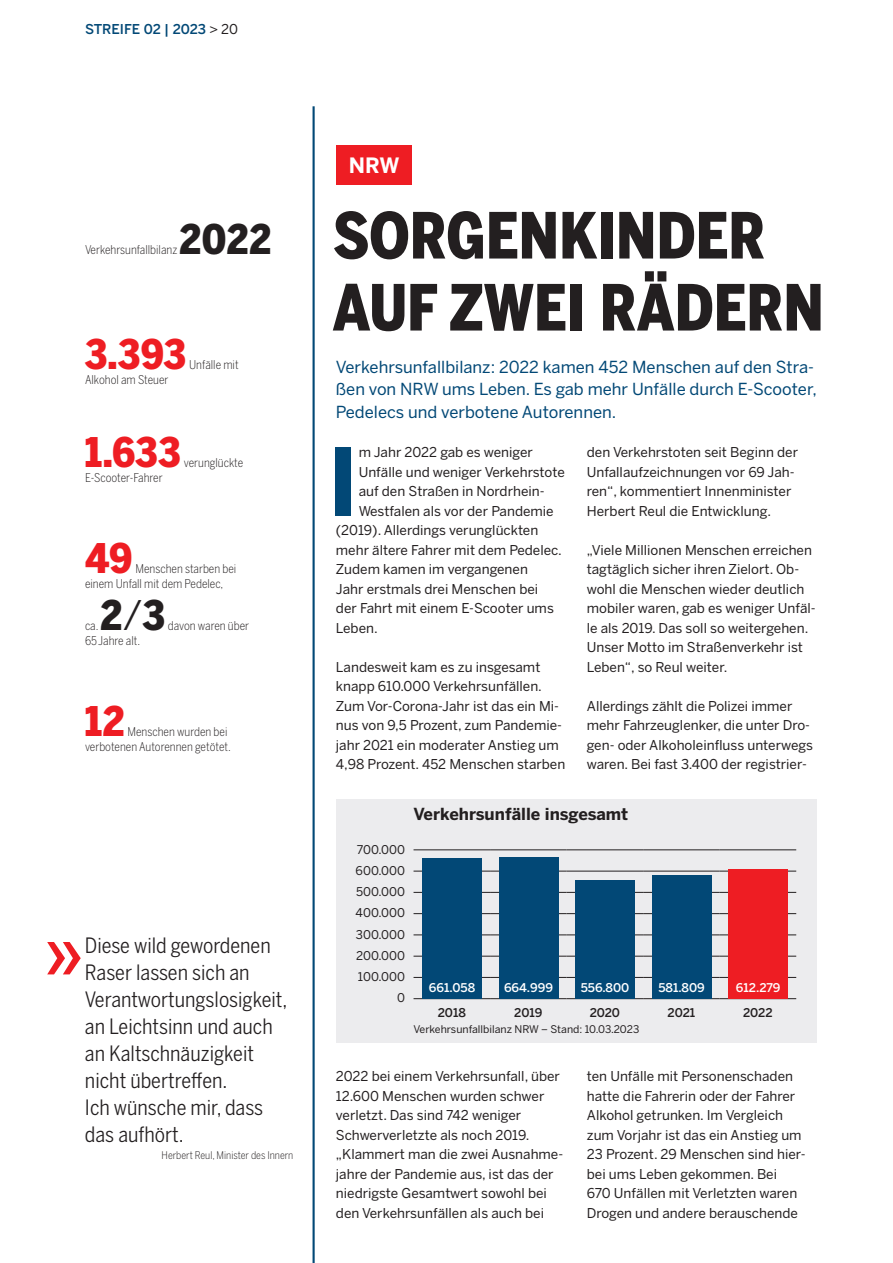
<style>
.page{position:relative;width:893px;height:1263px;background:#fff}
.page>*{position:absolute;margin:0;border:0;box-sizing:border-box;transform-origin:0 0}
.t1{font:700 92.55px "Benton Sans";color:#024876}
.t2{font:900 63px/72px "Benton Sans Cond";color:#231f20}
.t3{font:900 40.5px "Benton Sans Cond";letter-spacing:.01em;color:#ee1d23}
.t4{font:900 40.5px "Benton Sans Cond";color:#231f20}
.t5{font:21px/27px "Benton Sans Cond";color:#231f20}
.t6{font:700 21px "Benton Sans";color:#fff}
.t7{font:16.5px/22.5px "Benton Sans";color:#024876}
.t8{font:700 16.5px "Benton Sans";color:#231f20}
.t9{font:13.5px/19.5px "Benton Sans";color:#231f20}
.t10{font:500 13.5px "Benton Sans";letter-spacing:-.005em;color:#024876}
.t11{font:300 12px/15px "Benton Sans Cond";color:#231f20}
.t12{font:12px/21.3px "Benton Sans";color:#231f20;text-align:right}
.t13{font:500 12px "Benton Sans";color:#fff}
.t14{font:500 12px "Benton Sans";letter-spacing:-.01em;color:#231f20}
.t15{font:10.5px "Benton Sans";color:#231f20}
.t16{font:300 10.5px "Benton Sans Cond";color:#231f20}
.s1{font-weight:400;color:#231f20}
.s2{font-weight:400}
</style>
<div class="page">
<hr style="left:313px;top:106px;width:2px;height:1157px;background:#024876">
<div style="left:336px;top:145px;width:76px;height:39px;background:#ee1d23"></div>
<div style="left:336px;top:799px;width:480px;height:243px;background:#ececee"></div>
<hr style="left:414px;top:849px;width:76px;height:1px;background:#231f20">
<hr style="left:490px;top:849px;width:77px;height:1px;background:#231f20">
<hr style="left:567px;top:849px;width:76px;height:1px;background:#231f20">
<hr style="left:643px;top:849px;width:77px;height:1px;background:#231f20">
<hr style="left:720px;top:849px;width:76px;height:1px;background:#231f20">
<hr style="left:414px;top:871px;width:76px;height:1px;background:#231f20">
<hr style="left:490px;top:871px;width:77px;height:1px;background:#231f20">
<hr style="left:567px;top:871px;width:76px;height:1px;background:#231f20">
<hr style="left:643px;top:871px;width:77px;height:1px;background:#231f20">
<hr style="left:720px;top:871px;width:76px;height:1px;background:#231f20">
<hr style="left:414px;top:892px;width:76px;height:1px;background:#231f20">
<hr style="left:490px;top:892px;width:77px;height:1px;background:#231f20">
<hr style="left:567px;top:892px;width:76px;height:1px;background:#231f20">
<hr style="left:643px;top:892px;width:77px;height:1px;background:#231f20">
<hr style="left:720px;top:892px;width:76px;height:1px;background:#231f20">
<hr style="left:414px;top:913px;width:76px;height:1px;background:#231f20">
<hr style="left:490px;top:913px;width:77px;height:1px;background:#231f20">
<hr style="left:567px;top:913px;width:76px;height:1px;background:#231f20">
<hr style="left:643px;top:913px;width:77px;height:1px;background:#231f20">
<hr style="left:720px;top:913px;width:76px;height:1px;background:#231f20">
<hr style="left:414px;top:934px;width:76px;height:1px;background:#231f20">
<hr style="left:490px;top:934px;width:77px;height:1px;background:#231f20">
<hr style="left:567px;top:934px;width:76px;height:1px;background:#231f20">
<hr style="left:643px;top:934px;width:77px;height:1px;background:#231f20">
<hr style="left:720px;top:934px;width:76px;height:1px;background:#231f20">
<hr style="left:414px;top:956px;width:76px;height:1px;background:#231f20">
<hr style="left:490px;top:956px;width:77px;height:1px;background:#231f20">
<hr style="left:567px;top:956px;width:76px;height:1px;background:#231f20">
<hr style="left:643px;top:956px;width:77px;height:1px;background:#231f20">
<hr style="left:720px;top:956px;width:76px;height:1px;background:#231f20">
<hr style="left:414px;top:977px;width:76px;height:1px;background:#231f20">
<hr style="left:490px;top:977px;width:77px;height:1px;background:#231f20">
<hr style="left:567px;top:977px;width:76px;height:1px;background:#231f20">
<hr style="left:643px;top:977px;width:77px;height:1px;background:#231f20">
<hr style="left:720px;top:977px;width:76px;height:1px;background:#231f20">
<hr style="left:414px;top:998px;width:76px;height:1px;background:#231f20">
<hr style="left:490px;top:998px;width:77px;height:1px;background:#231f20">
<hr style="left:567px;top:998px;width:76px;height:1px;background:#231f20">
<hr style="left:643px;top:998px;width:77px;height:1px;background:#231f20">
<hr style="left:720px;top:998px;width:76px;height:1px;background:#231f20">
<div style="left:422px;top:858px;width:60px;height:141px;background:#024876"></div>
<div style="left:499px;top:857px;width:59px;height:142px;background:#024876"></div>
<div style="left:575px;top:880px;width:60px;height:119px;background:#024876"></div>
<div style="left:652px;top:875px;width:59px;height:124px;background:#024876"></div>
<div style="left:728px;top:869px;width:60px;height:130px;background:#ee1d23"></div>
<svg style="left:47px;top:942px;width:34px;height:32px"></svg>
<p class="t10" style="left:85px;top:21px;width:154px">STREIFE 02 | 2023 <span class="s1">&gt; 20</span></p>
<h3 class="t4" style="left:180px;top:215px;width:93px">2022</h3>
<p class="t11" style="left:85px;top:242px;width:94px">Verkehrsunfallbilanz</p>
<h3 class="t3" style="left:85px;top:331px;width:103px">3.393</h3>
<p class="t11" style="left:189px;top:357px;width:51px">Unfälle mit</p>
<p class="t11" style="left:85px;top:372px;width:85px">Alkohol am Steuer</p>
<h3 class="t3" style="left:85px;top:428px;width:97px">1.633</h3>
<p class="t11" style="left:184px;top:455px;width:61px">verunglückte</p>
<p class="t11" style="left:85px;top:470px;width:79px">E-Scooter-Fahrer</p>
<h3 class="t3" style="left:85px;top:534px;width:49px">49</h3>
<p class="t11" style="left:85px;top:561px;width:153px;text-indent:50px">Menschen starben bei einem Unfall mit dem Pedelec,</p>
<p class="t11" style="left:85px;top:618px;width:15px">ca.</p>
<h3 class="t4" style="left:100px;top:591px;width:66px">2<span class="s2">/</span>3</h3>
<p class="t11" style="left:168px;top:618px;width:83px">davon waren über</p>
<p class="t11" style="left:85px;top:633px;width:57px">65 Jahre alt.</p>
<h3 class="t3" style="left:85px;top:697px;width:41px">12</h3>
<p class="t11" style="left:85px;top:724px;width:147px;text-align:right">Menschen wurden bei verbotenen Autorennen getötet.</p>
<h3 class="t5" style="left:85px;top:931px;width:204px">Diese wild gewordenen<br>Raser lassen sich an<br>Verantwortungslosigkeit, an Leichtsinn und auch an Kaltschnäuzigkeit nicht übertreffen.<br>Ich wünsche mir, dass das aufhört.</h3>
<p class="t16" style="left:162px;top:1149px;width:133px">Herbert Reul, Minister des Innern</p>
<h3 class="t6" style="left:349px;top:153px;width:52px">NRW</h3>
<h2 class="t2" style="left:333px;top:199px;width:493px">SORGENKINDER<br>AUF ZWEI RÄDERN</h2>
<p class="t7" style="left:336px;top:355px;width:482px">Verkehrsunfallbilanz: 2022 kamen 452 Menschen auf den Stra&shy;ßen von NRW ums Leben. Es gab mehr Unfälle durch E-Scooter,<br>Pedelecs und verbotene Autorennen.</p>
<h1 class="t1" style="left:328px;top:427px;width:32px">I</h1>
<p class="t9" style="left:359px;top:442px;width:176px">m Jahr 2022 gab es weniger</p>
<p class="t9" style="left:359px;top:462px;width:208px">Unfälle und weniger Verkehrstote</p>
<p class="t9" style="left:359px;top:481px;width:187px">auf den Straßen in Nordrhein-</p>
<p class="t9" style="left:359px;top:501px;width:197px">Westfalen als vor der Pandemie</p>
<p class="t9" style="left:336px;top:520px;width:204px">(2019). Allerdings verunglückten</p>
<p class="t9" style="left:336px;top:540px;width:227px">mehr ältere Fahrer mit dem Pedelec.</p>
<p class="t9" style="left:336px;top:559px;width:194px">Zudem kamen im vergangenen</p>
<p class="t9" style="left:336px;top:579px;width:204px">Jahr erstmals drei Menschen bei</p>
<p class="t9" style="left:336px;top:598px;width:219px">der Fahrt mit einem E-Scooter ums</p>
<p class="t9" style="left:336px;top:618px;width:43px">Leben.</p>
<p class="t9" style="left:336px;top:657px;width:231px">Landesweit kam es zu insgesamt knapp 610.000 Verkehrsunfällen.<br>Zum Vor-Corona-Jahr ist das ein Mi&shy;nus von 9,5 Prozent, zum Pandemie&shy;jahr 2021 ein moderater Anstieg um 4,98 Prozent. 452 Menschen starben</p>
<p class="t9" style="left:587px;top:442px;width:213px">den Verkehrstoten seit Beginn der Unfallaufzeichnungen vor 69 Jah&shy;ren“, kommentiert Innenminister Herbert Reul die Entwicklung.</p>
<p class="t9" style="left:587px;top:540px;width:230px">„Viele Millionen Menschen erreichen tagtäglich sicher ihren Zielort. Ob&shy;wohl die Menschen wieder deutlich mobiler waren, gab es weniger Unfäl&shy;le als 2019. Das soll so weitergehen.<br>Unser Motto im Straßenverkehr ist Leben“, so Reul weiter.</p>
<p class="t9" style="left:587px;top:696px;width:228px">Allerdings zählt die Polizei immer mehr Fahrzeuglenker, die unter Dro&shy;gen- oder Alkoholeinfluss unterwegs waren. Bei fast 3.400 der registrier-</p>
<p class="t12" style="left:356px;top:838px;width:51px">700.000<br>600.000<br>500.000<br>400.000<br>300.000<br>200.000<br>100.000<br>0</p>
<p class="t8" style="left:414px;top:804px;width:216px">Verkehrsunfälle insgesamt</p>
<p class="t13" style="left:429px;top:981px;width:48px">661.058</p>
<p class="t13" style="left:504px;top:981px;width:51px">664.999</p>
<p class="t13" style="left:581px;top:981px;width:50px">556.800</p>
<p class="t13" style="left:658px;top:981px;width:48px">581.809</p>
<p class="t13" style="left:736px;top:981px;width:46px">612.279</p>
<p class="t14" style="left:438px;top:1005px;width:30px">2018</p>
<p class="t14" style="left:514px;top:1005px;width:30px">2019</p>
<p class="t14" style="left:590px;top:1005px;width:32px">2020</p>
<p class="t14" style="left:668px;top:1005px;width:29px">2021</p>
<p class="t14" style="left:743px;top:1005px;width:31px">2022</p>
<p class="t15" style="left:414px;top:1023px;width:227px">Verkehrsunfallbilanz NRW – Stand: 10.03.2023</p>
<p class="t9" style="left:336px;top:1066px;width:229px">2022 bei einem Verkehrsunfall, über 12.600 Menschen wurden schwer verletzt. Das sind 742 weniger Schwerverletzte als noch 2019. „Klammert man die zwei Ausnahme&shy;jahre der Pandemie aus, ist das der niedrigste Gesamtwert sowohl bei den Verkehrsunfällen als auch bei</p>
<p class="t9" style="left:587px;top:1066px;width:220px">ten Unfälle mit Personenschaden hatte die Fahrerin oder der Fahrer<br>Alkohol getrunken. Im Vergleich zum Vorjahr ist das ein Anstieg um<br>23 Prozent. 29 Menschen sind hier&shy;bei ums Leben gekommen. Bei<br>670 Unfällen mit Verletzten waren<br>Drogen und andere berauschende</p>
</div>
